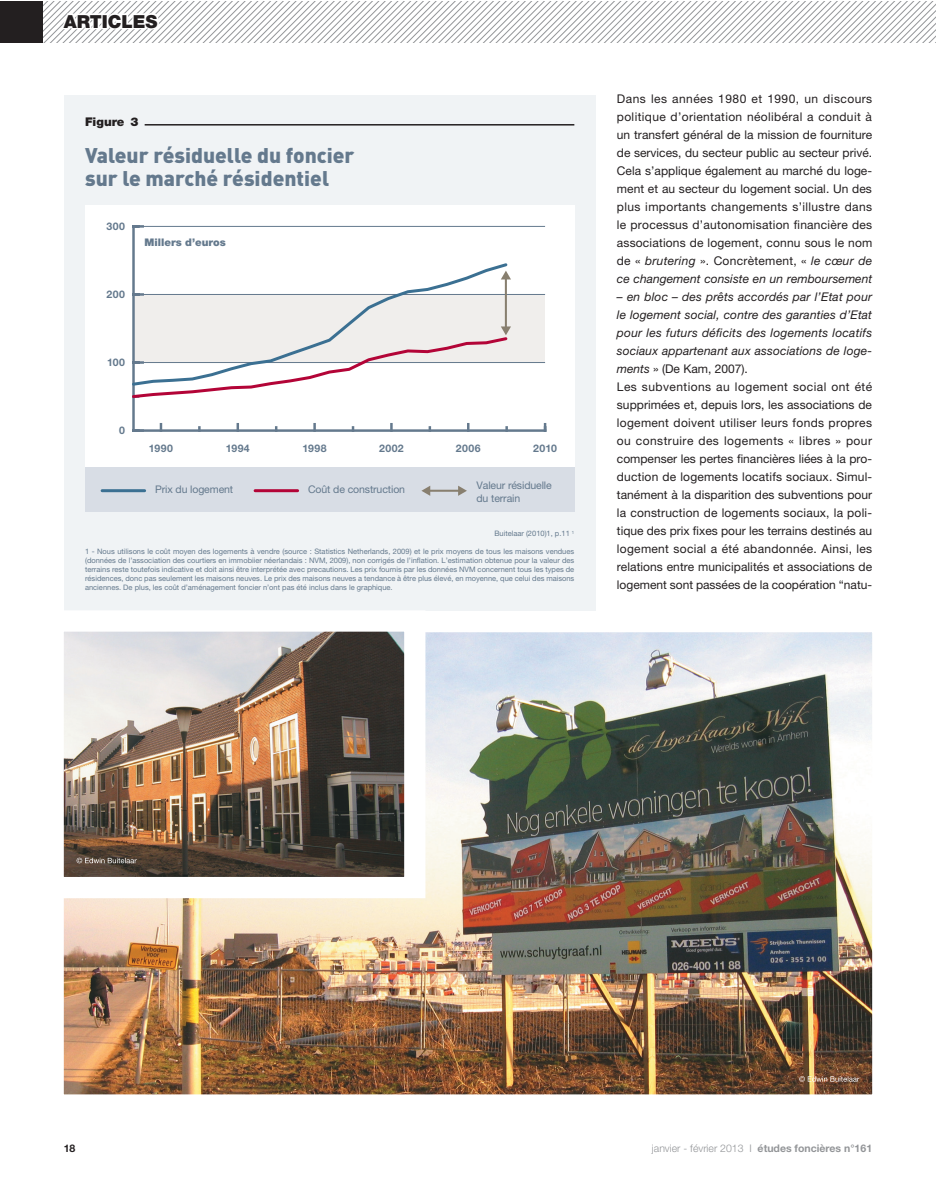
<style>
.page{position:relative;width:936px;height:1191px;background:#fff}
.page>*{position:absolute;margin:0;border:0;box-sizing:border-box;transform-origin:0 0}
.t1{font:900 21px/23.1px "DIN";color:#64798d}
.t2{font:900 18px "Helvetica Neue LT Pro";color:#231f20}
.t3{font:12px/18px "Helvetica Neue LT Pro";letter-spacing:.015em;color:#231f20;text-align:justify}
.t4{font:900 12px "Helvetica Neue LT Pro";color:#231f20}
.t5{font:10.5px/12.6px "Helvetica Neue LT Pro";letter-spacing:-.01em;color:#64798d}
.t6{font:300 10.5px "Helvetica Neue LT Pro";color:#939598}
.t7{font:700 10.5px "Helvetica Neue LT Pro";letter-spacing:.04em;color:#64798d}
.t8{font:900 10.5px "Helvetica Neue LT Pro";color:#64798d}
.t9{font:700 10.5px "Helvetica Neue LT Pro";color:#231f20}
.t10{font:7.5px/9px "Helvetica Neue LT Pro";color:#64798d;text-align:justify}
.s1{font-style:italic}
.s2{font-weight:700}
</style>
<div class="page">
<svg style="left:43px;top:1px;width:891px;height:107px"></svg>
<div style="left:0;top:1px;width:43px;height:42px;background:#231f20"></div>
<div style="left:64px;top:96px;width:531px;height:515px;background:#f0f3f5"></div>
<hr style="left:145px;top:124px;width:429px;height:1px;background:#231f20">
<div style="left:85px;top:205px;width:489px;height:286px;background:#fff"></div>
<div style="left:85px;top:468px;width:489px;height:44px;background:#d8dde5"></div>
<div style="left:133px;top:294px;width:412px;height:68px;background:#f0eeec"></div>
<hr style="left:133px;top:226px;width:412px;height:1px;background:#64798d">
<hr style="left:133px;top:294px;width:412px;height:1px;background:#64798d">
<hr style="left:133px;top:362px;width:412px;height:1px;background:#64798d">
<hr style="left:133px;top:429px;width:412px;height:3px;background:#64798d">
<hr style="left:132px;top:226px;width:3px;height:204px;background:#64798d">
<svg style="left:133px;top:225px;width:10px;height:3px"></svg>
<hr style="left:102px;top:489px;width:43px;height:3px;background:#3b7092">
<hr style="left:255px;top:489px;width:42px;height:3px;background:#b30437">
<svg style="left:132px;top:261px;width:377px;height:65px"></svg>
<hr style="left:505px;top:278px;width:2px;height:50px;background:#887f6f">
<svg style="left:501px;top:271px;width:10px;height:8px"></svg>
<svg style="left:132px;top:326px;width:379px;height:74px"></svg>
<hr style="left:429px;top:490px;width:30px;height:2px;background:#887f6f">
<svg style="left:458px;top:485px;width:9px;height:11px"></svg>
<svg style="left:421px;top:486px;width:9px;height:10px"></svg>
<svg style="left:236px;top:424px;width:3px;height:6px"></svg>
<svg style="left:313px;top:424px;width:3px;height:6px"></svg>
<img style="left:63px;top:600px;width:810px;height:495px">
<img style="left:63px;top:600px;width:373px;height:309px">
<svg style="left:77px;top:857px;width:60px;height:6px"></svg>
<svg style="left:799px;top:1076px;width:60px;height:5px"></svg>
<h2 class="t2" style="left:64px;top:11px;width:95px">ARTICLES</h2>
<p class="t4" style="left:85px;top:114px;width:55px">Figure 3</p>
<h1 class="t1" style="left:85px;top:143px;width:271px">Valeur résiduelle du foncier sur le marché résidentiel</h1>
<p class="t7" style="left:106px;top:220px;width:20px">300</p>
<p class="t7" style="left:106px;top:288px;width:20px">200</p>
<p class="t8" style="left:145px;top:236px;width:83px">Millers d’euros</p>
<p class="t7" style="left:107px;top:356px;width:19px">100</p>
<p class="t7" style="left:119px;top:424px;width:7px">0</p>
<p class="t7" style="left:149px;top:442px;width:26px">1990</p>
<p class="t7" style="left:226px;top:442px;width:26px">1994</p>
<p class="t7" style="left:302px;top:442px;width:26px">1998</p>
<p class="t7" style="left:379px;top:442px;width:26px">2002</p>
<p class="t7" style="left:456px;top:442px;width:26px">2006</p>
<p class="t7" style="left:533px;top:442px;width:25px">2010</p>
<p class="t5" style="left:155px;top:483px;width:80px">Prix du logement</p>
<p class="t5" style="left:308px;top:483px;width:98px">Coût de construction</p>
<p class="t5" style="left:476px;top:479px;width:77px">Valeur résiduelle du terrain</p>
<p class="t10" style="left:494px;top:529px;width:81px">Buitelaar (2010)1, p.11 <sup>1</sup></p>
<p class="t10" style="left:85px;top:546px;width:491px">1 - Nous utilisons le coût moyen des logements à vendre (source : Statistics Netherlands, 2009) et le prix moyens de tous les maisons vendues (données de l’association des courtiers en immobiier néerlandais : NVM, 2009), non corrigés de l’inflation. L’estimation obtenue pour la valeur des terrains reste toutefois indicative et doit ainsi être interprétée avec precautions. Les prix fournis par les données NVM concernent tous les types de résidences, donc pas seulement les maisons neuves. Le prix des maisons neuves a tendance à être plus élevé, en moyenne, que celui des maisons anciennes. De plus, les coût d’aménagement foncier n’ont pas été inclus dans le graphique.</p>
<p class="t3" style="left:617px;top:90px;width:257px">Dans les années 1980 et 1990, un discours politique d’orientation néolibéral a conduit à un transfert général de la mission de fourniture de services, du secteur public au secteur privé.<br>Cela s’applique également au marché du loge&shy;ment et au secteur du logement social. Un des plus importants changements s’illustre dans le processus d’autonomisation financière des associations de logement, connu sous le nom de « <span class="s1">brutering</span> ». Concrètement, « <span class="s1">le cœur de ce changement consiste en un remboursement</span></p>
<p class="t3" style="left:617px;top:288px;width:257px;text-align:left"><span class="s1">– en bloc – des prêts accordés par l’Etat pour le logement social, contre des garanties d’Etat pour les futurs déficits des logements locatifs sociaux appartenant aux associations de loge&shy;ments</span> » (De Kam, 2007).<br>Les subventions au logement social ont été supprimées et, depuis lors, les associations de logement doivent utiliser leurs fonds propres ou construire des logements « libres » pour compenser les pertes financières liées à la pro&shy;duction de logements locatifs sociaux. Simul&shy;tanément à la disparition des subventions pour la construction de logements sociaux, la poli&shy;tique des prix fixes pour les terrains destinés au logement social a été abandonnée. Ainsi, les relations entre municipalités et associations de logement sont passées de la coopération “natu-</p>
<p class="t9" style="left:64px;top:1142px;width:13px">18</p>
<p class="t6" style="left:652px;top:1142px;width:222px">janvier - février 2013 I <span class="s2">études foncières n°161</span></p>
</div>
